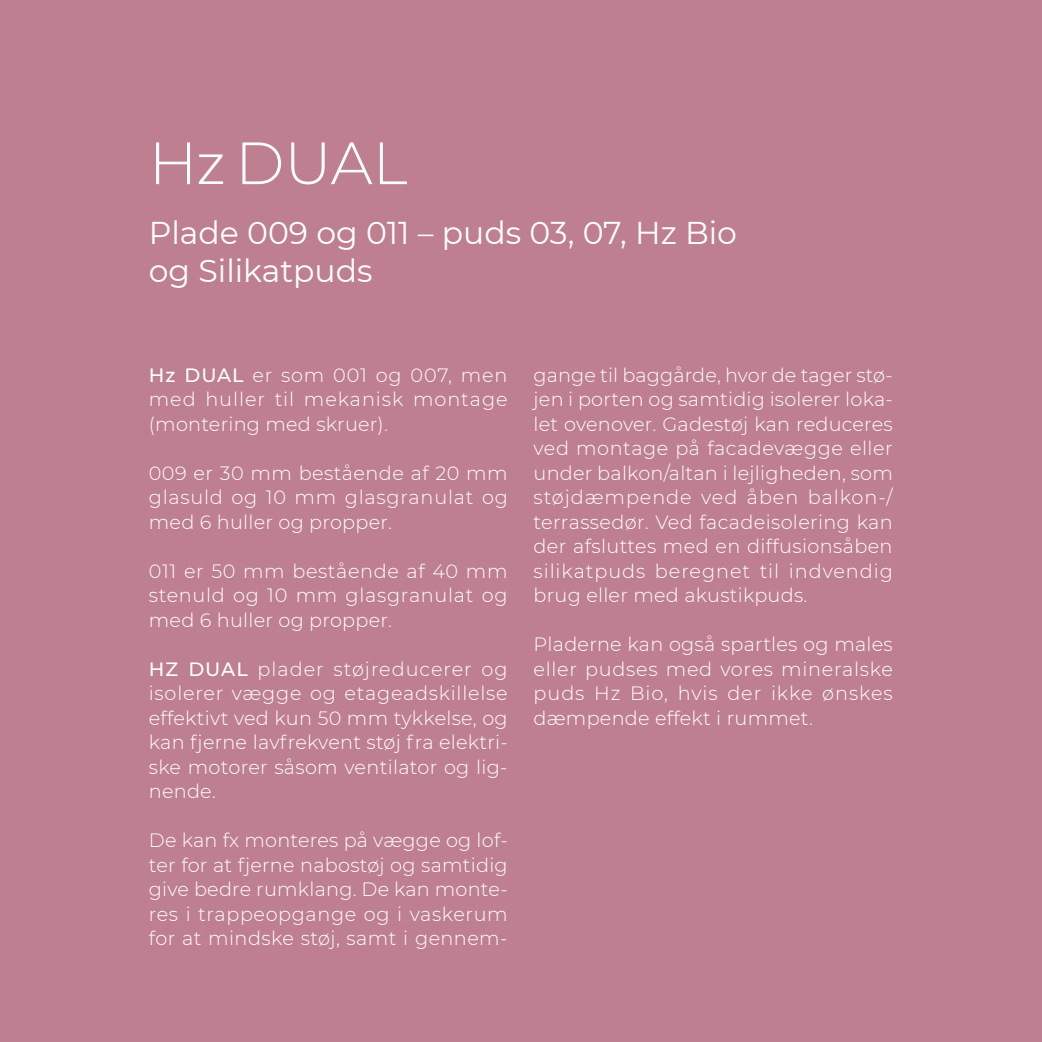
<style>
.page{position:relative;width:1042px;height:1042px;background:#be8091}
.page>*{position:absolute;margin:0;border:0;box-sizing:border-box;transform-origin:0 0}
.t1{font:300 59.5px "Montserrat";color:#fff}
.t2{font:31.5px/37.8px "Montserrat";color:#fff}
.t3{font:300 19.25px/24.5px "Montserrat";letter-spacing:.02em;color:#fff;text-align:justify}
.s1{font-weight:400;font-size:42px}
.s2{font-weight:500}
</style>
<div class="page">
<h1 class="t1" style="left:149px;top:123px;width:260px">H<span class="s1">Z</span> DUAL</h1>
<h2 class="t2" style="left:149px;top:213px;width:590px">Plade 009 og 011 – puds 03, 07, Hz Bio og Silikatpuds</h2>
<p class="t3" style="left:149px;top:362px;width:360px"><span class="s2">Hz DUAL</span> er som 001 og 007, men med huller til mekanisk montage (montering med skruer).</p>
<p class="t3" style="left:149px;top:460px;width:360px">009 er 30 mm bestående af 20 mm glasuld og 10 mm glasgranulat og med 6 huller og propper.</p>
<p class="t3" style="left:149px;top:558px;width:360px">011 er 50 mm bestående af 40 mm stenuld og 10 mm glasgranulat og med 6 huller og propper.</p>
<p class="t3" style="left:149px;top:656px;width:360px"><span class="s2">HZ DUAL</span> plader støjreducerer og isolerer vægge og etageadskillelse effektivt ved kun 50 mm tykkelse, og kan fjerne lavfrekvent støj fra elektri&shy;ske motorer såsom ventilator og lig&shy;nende.</p>
<p class="t3" style="left:149px;top:827px;width:360px">De kan fx monteres på vægge og lof&shy;ter for at fjerne nabostøj og samtidig give bedre rumklang. De kan monte&shy;res i trappeopgange og i vaskerum for at mindske støj, samt i gennem-</p>
<p class="t3" style="left:533px;top:362px;width:361px">gange til baggårde, hvor de tager stø&shy;jen i porten og samtidig isolerer loka&shy;let ovenover. Gadestøj kan reduceres ved montage på facadevægge eller under balkon/altan i lejligheden, som støjdæmpende ved åben balkon-/ terrassedør. Ved facadeisolering kan der afsluttes med en diffusionsåben silikatpuds beregnet til indvendig brug eller med akustikpuds.</p>
<p class="t3" style="left:533px;top:631px;width:361px">Pladerne kan også spartles og males eller pudses med vores mineralske puds Hz Bio, hvis der ikke ønskes dæmpende effekt i rummet.</p>
</div>
